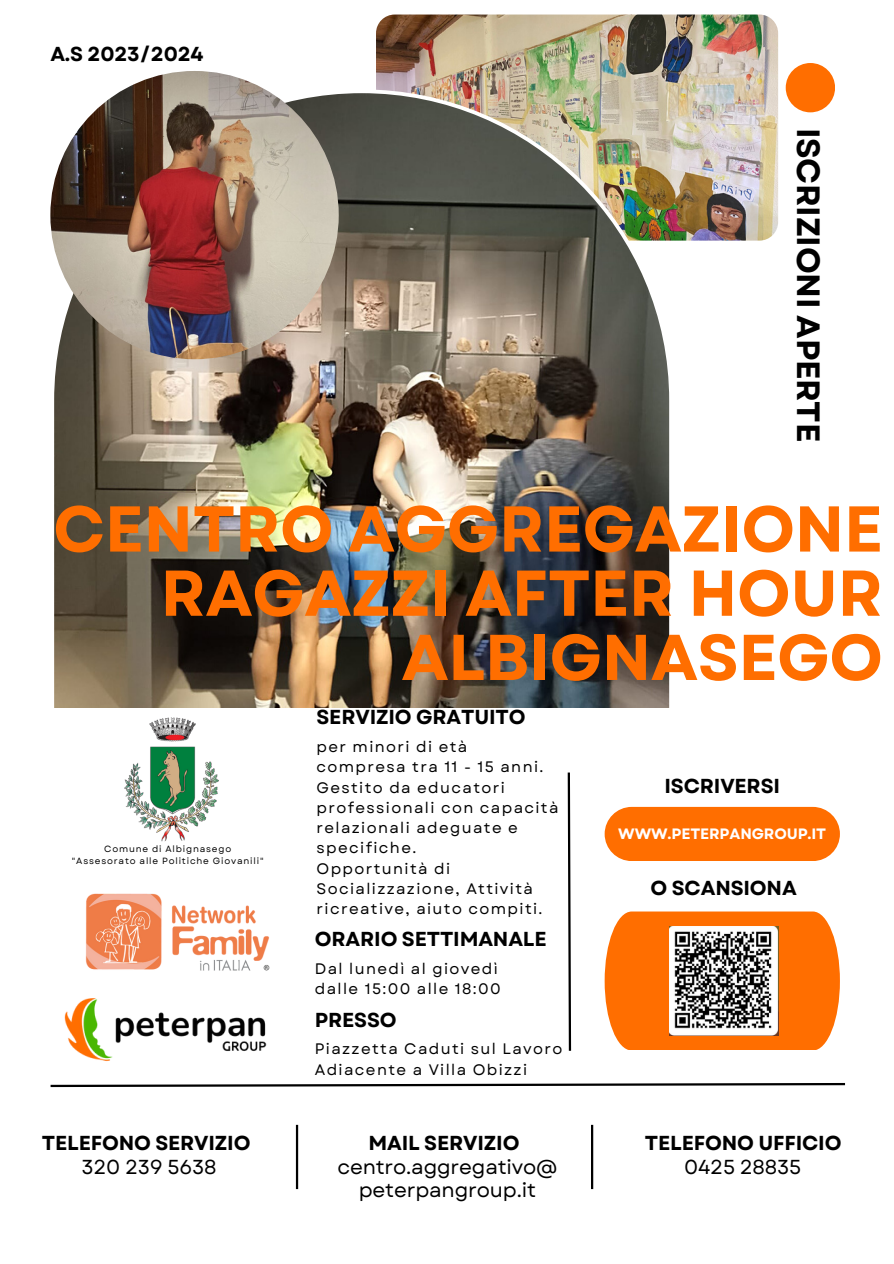
<style>
.page{position:relative;width:894px;height:1264px;background:#fff}
.page>*{position:absolute;margin:0;border:0;box-sizing:border-box;transform-origin:0 0}
.t1{font:700 64.5px/64.2px "Garet";letter-spacing:-.01em;color:#ff6e00;text-align:right}
.t2{font:700 32.25px "Garet";letter-spacing:-.01em;color:#000}
.t3{font:700 20.25px "Garet";letter-spacing:-.01em;color:#000}
.t4{font:20.25px "Garet";letter-spacing:-.01em;color:#000}
.t5{font:15.15px/20.2px "Garet";letter-spacing:.09em;color:#000}
.t6{font:700 15px "Garet";letter-spacing:-.01em;color:#fff}
.t7{font:9px "Garet";letter-spacing:.09em;color:#000}
</style>
<div class="page">
<img style="left:376px;top:15px;width:401px;height:226px;border-radius:19px">
<img style="left:54px;top:93px;width:615px;height:615px">
<svg style="left:567px;top:772px;width:5px;height:279px"></svg>
<svg style="left:604px;top:911px;width:235px;height:139px;background:#fd7a15"></svg>
<hr style="left:296px;top:1124px;width:2px;height:64px;background:#000">
<hr style="left:591px;top:1124px;width:2px;height:64px;background:#000">
<svg style="left:50px;top:1083px;width:796px;height:5px"></svg>
<div style="left:785px;top:63px;width:49px;height:49px;background:#ff6e00;border-radius:50%"></div>
<div style="left:604px;top:807px;width:235px;height:54px;background:#ff6e00;border-radius:27px"></div>
<img style="left:64px;top:1001px;width:203px;height:60px">
<img style="left:82px;top:893px;width:188px;height:108px">
<img style="left:124px;top:717px;width:95px;height:125px">
<img style="left:669px;top:926px;width:109px;height:109px">
<img style="left:50px;top:71px;width:288px;height:288px;border-radius:50%">
<p class="t3" style="left:50px;top:39px;width:155px">A.S 2023/2024</p>
<p class="t2" style="left:831px;top:128px;width:316px;rotate:90deg">ISCRIZIONI APERTE</p>
<p class="t1" style="left:53px;top:497px;width:831px">CENTRO AGGREGAZIONE<br>RAGAZZI AFTER HOUR<br>ALBIGNASEGO</p>
<p class="t7" style="left:104px;top:842px;width:128px">Comune di Albignasego</p>
<p class="t7" style="left:72px;top:854px;width:193px">"Assesorato alle Politiche Giovanili"</p>
<p class="t3" style="left:42px;top:1128px;width:210px">TELEFONO SERVIZIO</p>
<p class="t4" style="left:81px;top:1152px;width:137px">320 239 5638</p>
<p class="t3" style="left:316px;top:702px;width:210px">SERVIZIO GRATUITO</p>
<p class="t5" style="left:316px;top:736px;width:243px">per minori di età compresa tra 11 - 15 anni.<br>Gestito da educatori professionali con capacità relazionali adeguate e specifiche.</p>
<p class="t5" style="left:316px;top:858px;width:227px">Opportunità di<br>Socializzazione, Attività ricreative, aiuto compiti.</p>
<p class="t3" style="left:315px;top:924px;width:233px">ORARIO SETTIMANALE</p>
<p class="t5" style="left:315px;top:958px;width:184px">Dal lunedì al giovedì</p>
<p class="t5" style="left:315px;top:979px;width:187px">dalle 15:00 alle 18:00</p>
<p class="t3" style="left:315px;top:1004px;width:83px">PRESSO</p>
<p class="t5" style="left:315px;top:1038px;width:249px">Piazzetta Caduti sul Lavoro</p>
<p class="t5" style="left:315px;top:1059px;width:214px">Adiacente a Villa Obizzi</p>
<p class="t3" style="left:368px;top:1128px;width:152px">MAIL SERVIZIO</p>
<p class="t4" style="left:337px;top:1152px;width:221px">centro.aggregativo@</p>
<p class="t4" style="left:359px;top:1174px;width:179px">peterpangroup.it</p>
<p class="t3" style="left:664px;top:771px;width:117px">ISCRIVERSI</p>
<p class="t6" style="left:618px;top:822px;width:209px">WWW.PETERPANGROUP.IT</p>
<p class="t3" style="left:650px;top:872px;width:148px">O SCANSIONA</p>
<p class="t3" style="left:644px;top:1128px;width:198px">TELEFONO UFFICIO</p>
<p class="t4" style="left:684px;top:1152px;width:119px">0425 28835</p>
</div>
